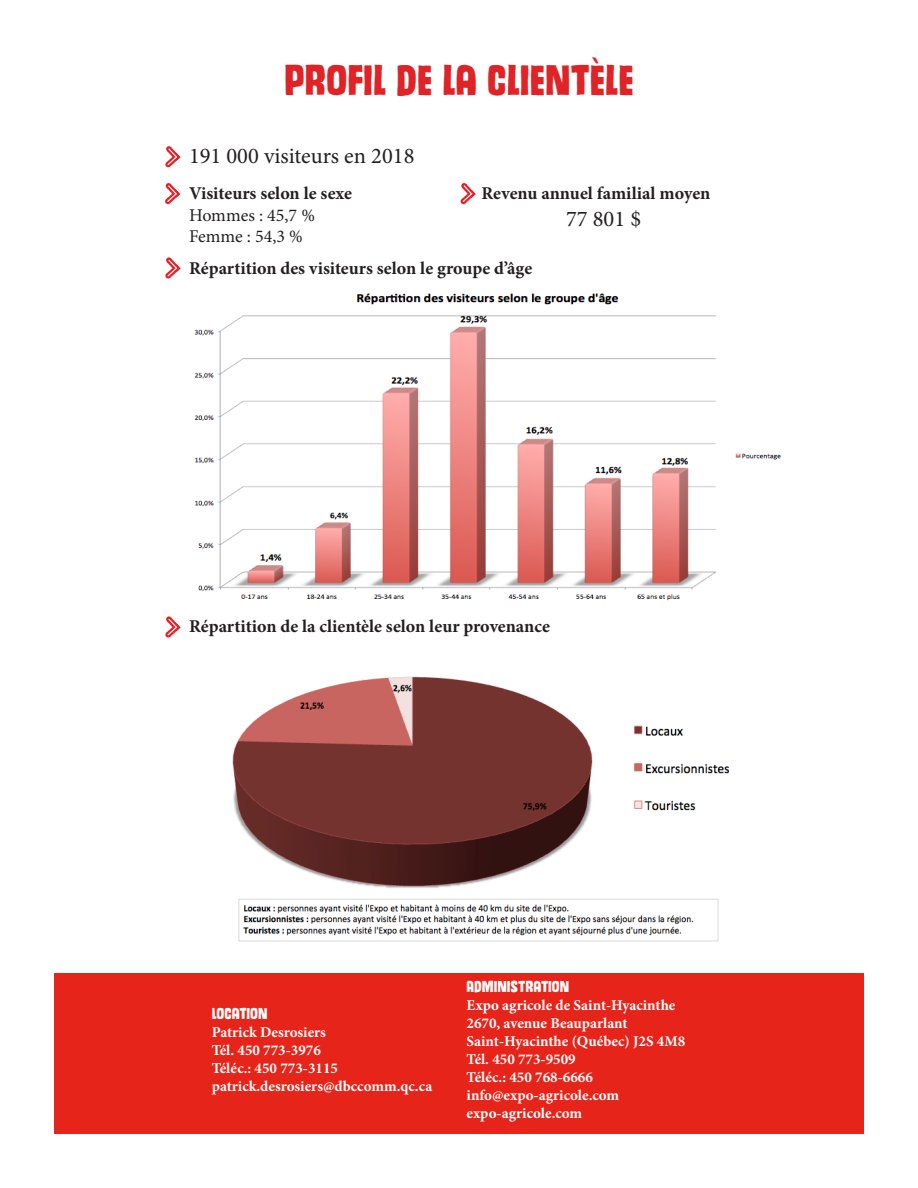
<style>
.page{position:relative;width:918px;height:1188px;background:#fff}
.page>*{position:absolute;margin:0;border:0;box-sizing:border-box;transform-origin:0 0}
.t1{font:40.5px "Dizzy Edge DEMO";color:#df2326}
.t2{font:22.5px "Minion Pro";color:#231f20}
.t3{font:700 18px "Minion Pro";color:#231f20}
.t4{font:18px "Minion Pro";color:#231f20}
.t5{font:700 15px "Minion Pro";color:#fff}
.t6{font:15px "Dizzy Edge DEMO";color:#fff}
</style>
<div class="page">
<div style="left:54px;top:974px;width:810px;height:160px;background:#e72419"></div>
<img style="left:194px;top:293px;width:587px;height:308px">
<img style="left:232px;top:676px;width:498px;height:266px">
<svg style="left:165px;top:146px;width:16px;height:22px"></svg>
<svg style="left:165px;top:183px;width:15px;height:22px"></svg>
<svg style="left:460px;top:183px;width:16px;height:22px"></svg>
<svg style="left:165px;top:257px;width:16px;height:22px"></svg>
<svg style="left:165px;top:616px;width:16px;height:22px"></svg>
<p class="t1" style="left:284px;top:56px;width:351px">PROFIL DE LA CLIENTÈLE</p>
<p class="t2" style="left:189px;top:141px;width:227px">191 000 visiteurs en 2018</p>
<p class="t3" style="left:189px;top:181px;width:164px">Visiteurs selon le sexe</p>
<p class="t4" style="left:189px;top:203px;width:127px">Hommes : 45,7 %</p>
<p class="t4" style="left:189px;top:224px;width:115px">Femme : 54,3 %</p>
<p class="t3" style="left:189px;top:256px;width:345px">Répartition des visiteurs selon le groupe d’âge</p>
<p class="t3" style="left:482px;top:181px;width:230px">Revenu annuel familial moyen</p>
<p class="t2" style="left:566px;top:204px;width:77px">77 801 $</p>
<p class="t3" style="left:189px;top:613px;width:362px">Répartition de la clientèle selon leur provenance</p>
<p class="t6" style="left:212px;top:1005px;width:57px">LOCATION</p>
<p class="t5" style="left:212px;top:1022px;width:116px">Patrick Desrosiers</p>
<p class="t5" style="left:212px;top:1040px;width:111px">Tél. 450 773-3976</p>
<p class="t5" style="left:212px;top:1058px;width:128px">Téléc.: 450 773-3115</p>
<p class="t5" style="left:212px;top:1076px;width:222px">patrick.desrosiers@dbccomm.qc.ca</p>
<p class="t6" style="left:467px;top:977px;width:104px">ADMINISTRATION</p>
<p class="t5" style="left:467px;top:994px;width:210px">Expo agricole de Saint-Hyacinthe</p>
<p class="t5" style="left:467px;top:1012px;width:163px">2670, avenue Beauparlant</p>
<p class="t5" style="left:467px;top:1030px;width:220px">Saint-Hyacinthe (Québec) J2S 4M8</p>
<p class="t5" style="left:467px;top:1048px;width:111px">Tél. 450 773-9509</p>
<p class="t5" style="left:467px;top:1066px;width:128px">Téléc.: 450 768-6666</p>
<p class="t5" style="left:467px;top:1084px;width:154px">info@expo-agricole.com</p>
<p class="t5" style="left:467px;top:1102px;width:117px">expo-agricole.com</p>
</div>
